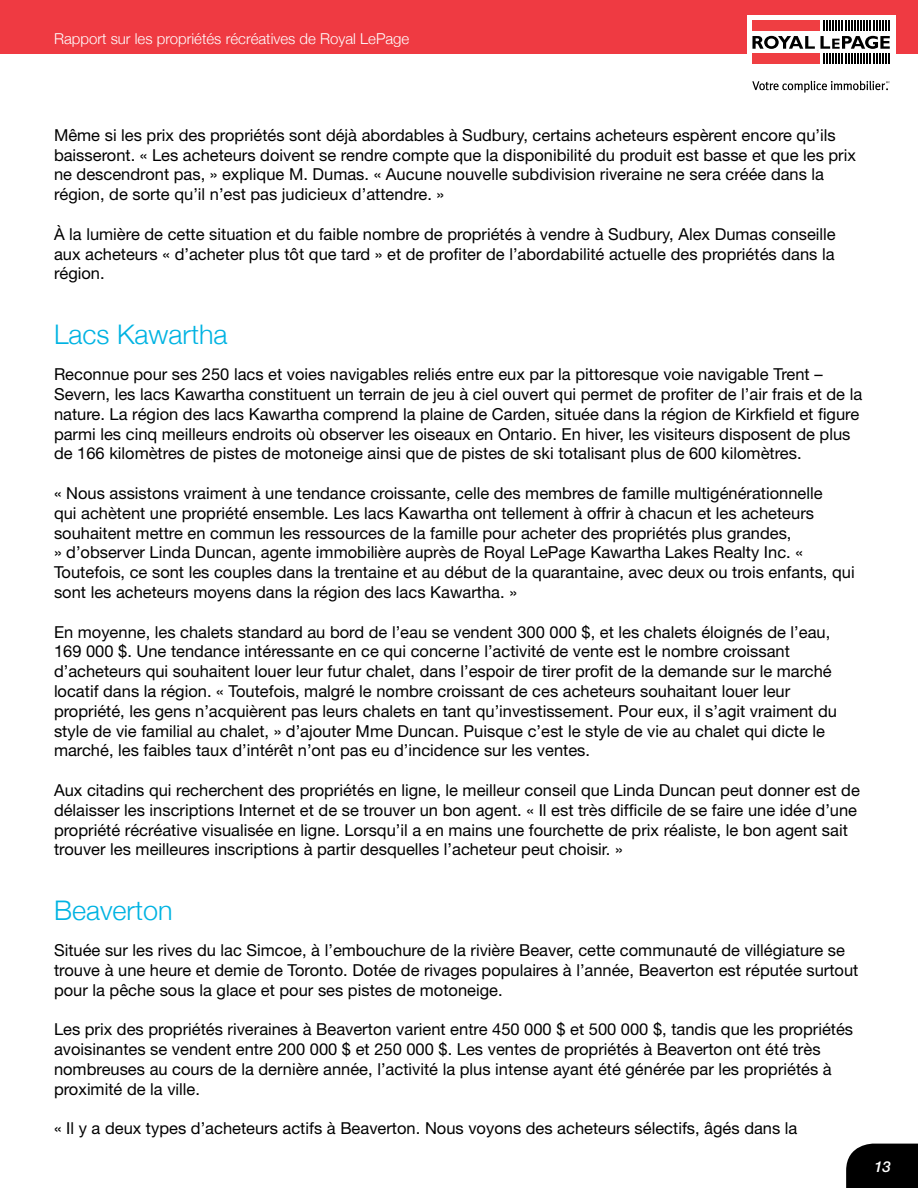
<style>
.page{position:relative;width:918px;height:1188px;background:#fff}
.page>*{position:absolute;margin:0;border:0;box-sizing:border-box;transform-origin:0 0}
.t1{font:300 27px "Helvetica Neue";color:#00b3e2}
.t2{font:16.5px/19.8px "Helvetica Neue";color:#000}
.t3{font:300 15px "Helvetica Neue";color:#fff}
.t4{font:italic 500 15px "Helvetica Neue";color:#fff}
</style>
<div class="page">
<div style="left:0;top:0;width:918px;height:54px;background:#ef3a42"></div>
<div style="left:846px;top:1144px;width:72px;height:44px;background:#000"></div>
<svg style="left:752px;top:81px;width:138px;height:12px"></svg>
<div style="left:747px;top:15px;width:149px;height:55px;background:#fff"></div>
<svg style="left:752px;top:21px;width:138px;height:43px"></svg>
<p class="t3" style="left:54px;top:30px;width:357px">Rapport sur les propriétés récréatives de Royal LePage</p>
<p class="t2" style="left:54px;top:125px;width:803px">Même si les prix des propriétés sont déjà abordables à Sudbury, certains acheteurs espèrent encore qu’ils baisseront. « Les acheteurs doivent se rendre compte que la disponibilité du produit est basse et que les prix ne descendront pas, » explique M. Dumas. « Aucune nouvelle subdivision riveraine ne sera créée dans la région, de sorte qu’il n’est pas judicieux d’attendre. »</p>
<p class="t2" style="left:54px;top:224px;width:783px;text-align:justify">À la lumière de cette situation et du faible nombre de propriétés à vendre à Sudbury, Alex Dumas conseille aux acheteurs « d’acheter plus tôt que tard » et de profiter de l’abordabilité actuelle des propriétés dans la région.</p>
<h1 class="t1" style="left:54px;top:318px;width:175px">Lacs Kawartha</h1>
<p class="t2" style="left:54px;top:364px;width:810px">Reconnue pour ses 250 lacs et voies navigables reliés entre eux par la pittoresque voie navigable Trent – Severn, les lacs Kawartha constituent un terrain de jeu à ciel ouvert qui permet de profiter de l’air frais et de la nature. La région des lacs Kawartha comprend la plaine de Carden, située dans la région de Kirkfield et figure parmi les cinq meilleurs endroits où observer les oiseaux en Ontario. En hiver, les visiteurs disposent de plus de 166 kilomètres de pistes de motoneige ainsi que de pistes de ski totalisant plus de 600 kilomètres.</p>
<p class="t2" style="left:54px;top:483px;width:802px">« Nous assistons vraiment à une tendance croissante, celle des membres de famille multigénérationnelle<br>qui achètent une propriété ensemble. Les lacs Kawartha ont tellement à offrir à chacun et les acheteurs souhaitent mettre en commun les ressources de la famille pour acheter des propriétés plus grandes,<br>» d’observer Linda Duncan, agente immobilière auprès de Royal LePage Kawartha Lakes Realty Inc. « Toutefois, ce sont les couples dans la trentaine et au début de la quarantaine, avec deux ou trois enfants, qui sont les acheteurs moyens dans la région des lacs Kawartha. »</p>
<p class="t2" style="left:54px;top:622px;width:785px">En moyenne, les chalets standard au bord de l’eau se vendent 300 000 $, et les chalets éloignés de l’eau, 169 000 $. Une tendance intéressante en ce qui concerne l’activité de vente est le nombre croissant d’acheteurs qui souhaitent louer leur futur chalet, dans l’espoir de tirer profit de la demande sur le marché locatif dans la région. « Toutefois, malgré le nombre croissant de ces acheteurs souhaitant louer leur propriété, les gens n’acquièrent pas leurs chalets en tant qu’investissement. Pour eux, il s’agit vraiment du style de vie familial au chalet, » d’ajouter Mme Duncan. Puisque c’est le style de vie au chalet qui dicte le marché, les faibles taux d’intérêt n’ont pas eu d’incidence sur les ventes.</p>
<p class="t2" style="left:54px;top:780px;width:807px">Aux citadins qui recherchent des propriétés en ligne, le meilleur conseil que Linda Duncan peut donner est de délaisser les inscriptions Internet et de se trouver un bon agent. « Il est très difficile de se faire une idée d’une propriété récréative visualisée en ligne. Lorsqu’il a en mains une fourchette de prix réaliste, le bon agent sait trouver les meilleures inscriptions à partir desquelles l’acheteur peut choisir. »</p>
<h1 class="t1" style="left:54px;top:894px;width:120px">Beaverton</h1>
<p class="t2" style="left:54px;top:940px;width:806px">Située sur les rives du lac Simcoe, à l’embouchure de la rivière Beaver, cette communauté de villégiature se trouve à une heure et demie de Toronto. Dotée de rivages populaires à l’année, Beaverton est réputée surtout pour la pêche sous la glace et pour ses pistes de motoneige.</p>
<p class="t2" style="left:54px;top:1019px;width:801px">Les prix des propriétés riveraines à Beaverton varient entre 450 000 $ et 500 000 $, tandis que les propriétés avoisinantes se vendent entre 200 000 $ et 250 000 $. Les ventes de propriétés à Beaverton ont été très nombreuses au cours de la dernière année, l’activité la plus intense ayant été générée par les propriétés à proximité de la ville.</p>
<p class="t2" style="left:54px;top:1118px;width:745px">« Il y a deux types d’acheteurs actifs à Beaverton. Nous voyons des acheteurs sélectifs, âgés dans la</p>
<p class="t4" style="left:874px;top:1158px;width:18px">13</p>
</div>
